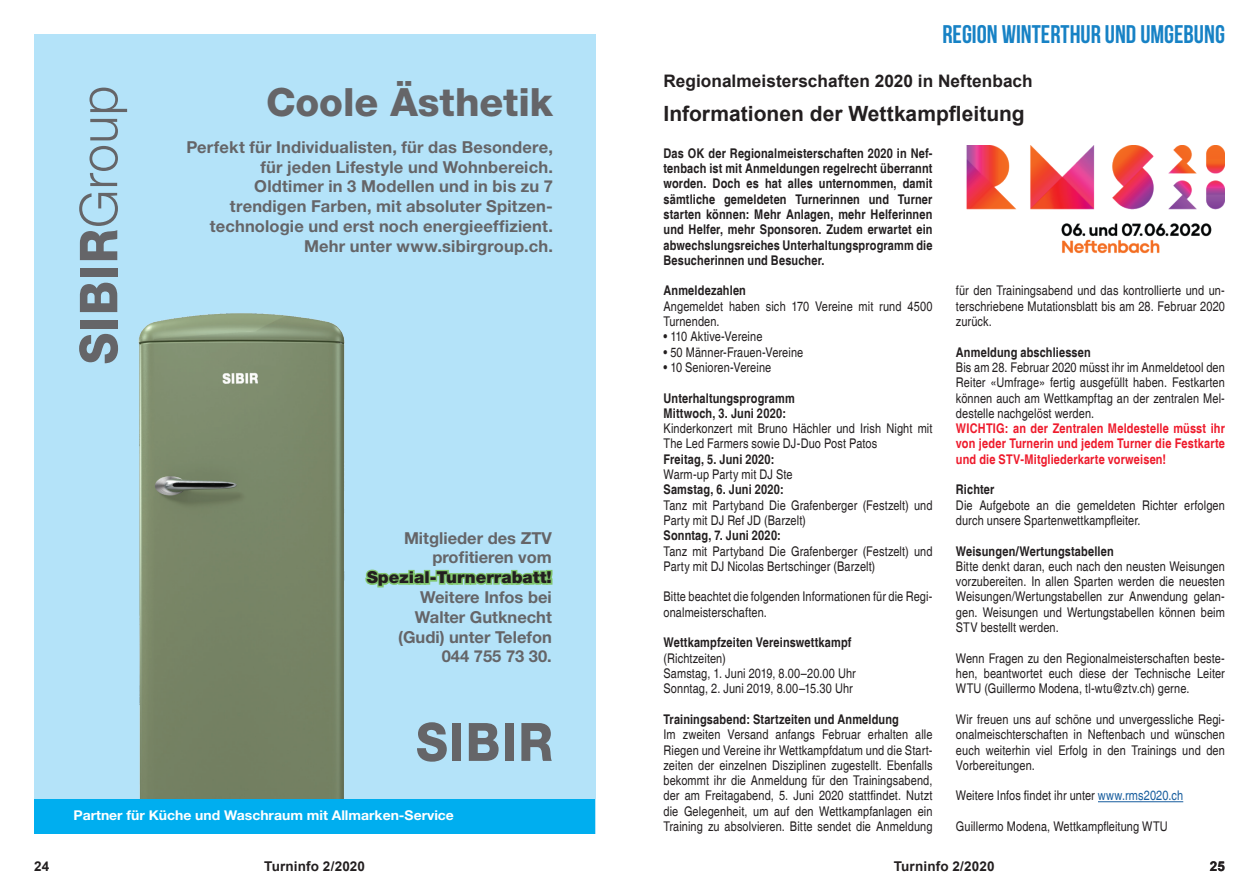
<style>
.page{position:relative;width:1259px;height:893px;background:#fff}
.page>*{position:absolute;margin:0;border:0;box-sizing:border-box;transform-origin:0 0}
.t1{font:800 39px "Helvetica Neue LT Std";letter-spacing:-.005em;color:#656568}
.t2{font:700 25.5px "Bebas Neue";color:#1782c5}
.t3{font:700 21px "Arial";color:#231f20}
.t4{font:700 17.25px "Arial";color:#231f20}
.t5{font:700 16.5px/19.8px "Helvetica Neue LT Std";letter-spacing:.01em;color:#656568;text-align:right}
.t6{font:900 16.5px "Helvetica Neue LT Std";color:#231f20}
.t7{font:700 13.5px "Helvetica Neue LT Std";color:#fff}
.t8{font:700 13.5px "Arial";letter-spacing:.01em;color:#231f20}
.t9{font:condensed 13.35px/15.3px "Helvetica";letter-spacing:.01em;color:#231f20}
.t10{font:700 condensed 13.35px/15.3px "Helvetica";letter-spacing:.01em;color:#231f20;text-align:justify}
.t11{font:700 condensed 13.35px/15.3px "Helvetica";letter-spacing:.015em;color:#ee1b2c;text-align:justify}
.s1{color:#175d9e}
</style>
<div class="page">
<div style="left:34px;top:34px;width:561px;height:800px;background:#b4e3f9"></div>
<svg style="left:365px;top:569px;width:188px;height:19px"></svg>
<img style="left:138px;top:313px;width:207px;height:486px">
<div style="left:34px;top:799px;width:561px;height:35px;background:#00aeef"></div>
<svg style="left:417px;top:722px;width:30px;height:40px"></svg>
<div style="left:452px;top:723px;width:9px;height:38px;background:#656568"></div>
<svg style="left:469px;top:723px;width:29px;height:38px"></svg>
<div style="left:505px;top:723px;width:9px;height:38px;background:#656568"></div>
<svg style="left:521px;top:723px;width:31px;height:38px"></svg>
<svg style="left:89px;top:146px;width:29px;height:40px"></svg>
<svg style="left:90px;top:119px;width:28px;height:21px"></svg>
<svg style="left:89px;top:88px;width:38px;height:24px"></svg>
<svg style="left:79px;top:334px;width:39px;height:29px"></svg>
<div style="left:80px;top:320px;width:37px;height:8px;background:#656568"></div>
<svg style="left:80px;top:283px;width:37px;height:29px"></svg>
<div style="left:80px;top:268px;width:37px;height:8px;background:#656568"></div>
<svg style="left:79px;top:193px;width:39px;height:67px"></svg>
<hr style="left:1098px;top:801px;width:85px;height:1px;background:#175d9e">
<img style="left:966px;top:145px;width:259px;height:109px">
<h1 class="t1" style="left:266px;top:79px;width:288px">Coole Ästhetik</h1>
<p class="t5" style="left:186px;top:137px;width:368px">Perfekt für Individualisten, für das Besondere, für jeden Lifestyle und Wohnbereich.<br>Oldtimer in 3 Modellen und in bis zu 7 trendigen Farben, mit absoluter Spitzen&shy;technologie und erst noch energieeffizient.<br>Mehr unter www.sibirgroup.ch.</p>
<p class="t5" style="left:404px;top:527px;width:149px">Mitglieder des ZTV profitieren vom</p>
<p class="t6" style="left:367px;top:567px;width:187px">Spezial-Turnerrabatt!</p>
<p class="t5" style="left:398px;top:587px;width:155px">Weitere Infos bei<br>Walter Gutknecht (Gudi) unter Telefon<br>044 755 73 30.</p>
<p class="t7" style="left:73px;top:807px;width:382px">Partner für Küche und Waschraum mit Allmarken-Service</p>
<p class="t8" style="left:34px;top:857px;width:17px">24</p>
<p class="t8" style="left:264px;top:857px;width:102px">Turninfo 2/2020</p>
<h2 class="t2" style="left:942px;top:21px;width:284px">REGION WINTERTHUR UND UMGEBUNG</h2>
<p class="t4" style="left:663px;top:69px;width:371px">Regionalmeisterschaften 2020 in Neftenbach</p>
<h3 class="t3" style="left:663px;top:99px;width:363px">Informationen der Wettkampfleitung</h3>
<p class="t10" style="left:663px;top:145px;width:270px">Das OK der Regionalmeisterschaften 2020 in Nef&shy;tenbach ist mit Anmeldungen regelrecht überrannt worden. Doch es hat alles unternommen, damit sämtliche gemeldeten Turnerinnen und Turner starten können: Mehr Anlagen, mehr Helferinnen und Helfer, mehr Sponsoren. Zudem erwartet ein abwechslungsreiches Unterhaltungsprogramm die Besucherinnen und Besucher.</p>
<p class="t10" style="left:663px;top:283px;width:84px">Anmeldezahlen</p>
<p class="t9" style="left:663px;top:299px;width:270px">Angemeldet haben sich 170 Vereine mit rund 4500<br>Turnenden.</p>
<p class="t9" style="left:663px;top:329px;width:100px">• 110 Aktive-Vereine</p>
<p class="t9" style="left:663px;top:344px;width:141px">• 50 Männer-Frauen-Vereine</p>
<p class="t9" style="left:663px;top:360px;width:109px">• 10 Senioren-Vereine</p>
<p class="t10" style="left:663px;top:390px;width:133px">Unterhaltungsprogramm<br>Mittwoch, 3. Juni 2020:</p>
<p class="t9" style="left:663px;top:421px;width:270px">Kinderkonzert mit Bruno Hächler und Irish Night mit<br>The Led Farmers sowie DJ-Duo Post Patos</p>
<p class="t10" style="left:663px;top:451px;width:112px">Freitag, 5. Juni 2020:</p>
<p class="t9" style="left:663px;top:467px;width:131px">Warm-up Party mit DJ Ste</p>
<p class="t10" style="left:663px;top:482px;width:122px">Samstag, 6. Juni 2020:</p>
<p class="t9" style="left:663px;top:497px;width:270px">Tanz mit Partyband Die Grafenberger (Festzelt) und<br>Party mit DJ Ref JD (Barzelt)</p>
<p class="t10" style="left:663px;top:528px;width:119px">Sonntag, 7. Juni 2020:</p>
<p class="t9" style="left:663px;top:543px;width:270px">Tanz mit Partyband Die Grafenberger (Festzelt) und<br>Party mit DJ Nicolas Bertschinger (Barzelt)</p>
<p class="t9" style="left:663px;top:589px;width:270px">Bitte beachtet die folgenden Informationen für die Regi&shy;onalmeisterschaften.</p>
<p class="t10" style="left:663px;top:635px;width:189px">Wettkampfzeiten Vereinswettkampf</p>
<p class="t9" style="left:663px;top:650px;width:194px">(Richtzeiten)<br>Samstag, 1. Juni 2019, 8.00–20.00 Uhr<br>Sonntag, 2. Juni 2019, 8.00–15.30 Uhr</p>
<p class="t10" style="left:663px;top:712px;width:237px">Trainingsabend: Startzeiten und Anmeldung</p>
<p class="t9" style="left:663px;top:727px;width:270px;text-align:justify">Im zweiten Versand anfangs Februar erhalten alle Riegen und Vereine ihr Wettkampfdatum und die Start&shy;zeiten der einzelnen Disziplinen zugestellt. Ebenfalls bekommt ihr die Anmeldung für den Trainingsabend, der am Freitagabend, 5. Juni 2020 stattfindet. Nutzt die Gelegenheit, um auf den Wettkampfanlagen ein Training zu absolvieren. Bitte sendet die Anmeldung</p>
<p class="t9" style="left:956px;top:283px;width:270px;text-align:justify">für den Trainingsabend und das kontrollierte und un&shy;terschriebene Mutationsblatt bis am 28. Februar 2020 zurück.</p>
<p class="t10" style="left:956px;top:344px;width:136px">Anmeldung abschliessen</p>
<p class="t9" style="left:956px;top:360px;width:270px;text-align:justify">Bis am 28. Februar 2020 müsst ihr im Anmeldetool den Reiter «Umfrage» fertig ausgefüllt haben. Festkarten können auch am Wettkampftag an der zentralen Mel&shy;destelle nachgelöst werden.</p>
<p class="t11" style="left:956px;top:421px;width:270px">WICHTIG: an der Zentralen Meldestelle müsst ihr von jeder Turnerin und jedem Turner die Festkarte und die STV-Mitgliederkarte vorweisen!</p>
<p class="t10" style="left:956px;top:482px;width:40px">Richter</p>
<p class="t9" style="left:956px;top:497px;width:270px">Die Aufgebote an die gemeldeten Richter erfolgen durch unsere Spartenwettkampfleiter.</p>
<p class="t10" style="left:956px;top:543px;width:159px">Weisungen/Wertungstabellen</p>
<p class="t9" style="left:956px;top:559px;width:270px;text-align:justify">Bitte denkt daran, euch nach den neusten Weisungen vorzubereiten. In allen Sparten werden die neuesten Weisungen/Wertungstabellen zur Anwendung gelan&shy;gen. Weisungen und Wertungstabellen können beim STV bestellt werden.</p>
<p class="t9" style="left:956px;top:650px;width:270px;text-align:justify">Wenn Fragen zu den Regionalmeisterschaften beste&shy;hen, beantwortet euch diese der Technische Leiter WTU (Guillermo Modena, tl-wtu@ztv.ch) gerne.</p>
<p class="t9" style="left:956px;top:712px;width:270px;text-align:justify">Wir freuen uns auf schöne und unvergessliche Regi&shy;onalmeischterschaften in Neftenbach und wünschen euch weiterhin viel Erfolg in den Trainings und den Vorbereitungen.</p>
<p class="t9" style="left:956px;top:788px;width:229px">Weitere Infos findet ihr unter <span class="s1">www.rms2020.ch</span></p>
<p class="t9" style="left:956px;top:819px;width:213px">Guillermo Modena, Wettkampfleitung WTU</p>
<p class="t8" style="left:894px;top:857px;width:102px">Turninfo 2/2020</p>
<p class="t8" style="left:1209px;top:857px;width:17px">25</p>
</div>
